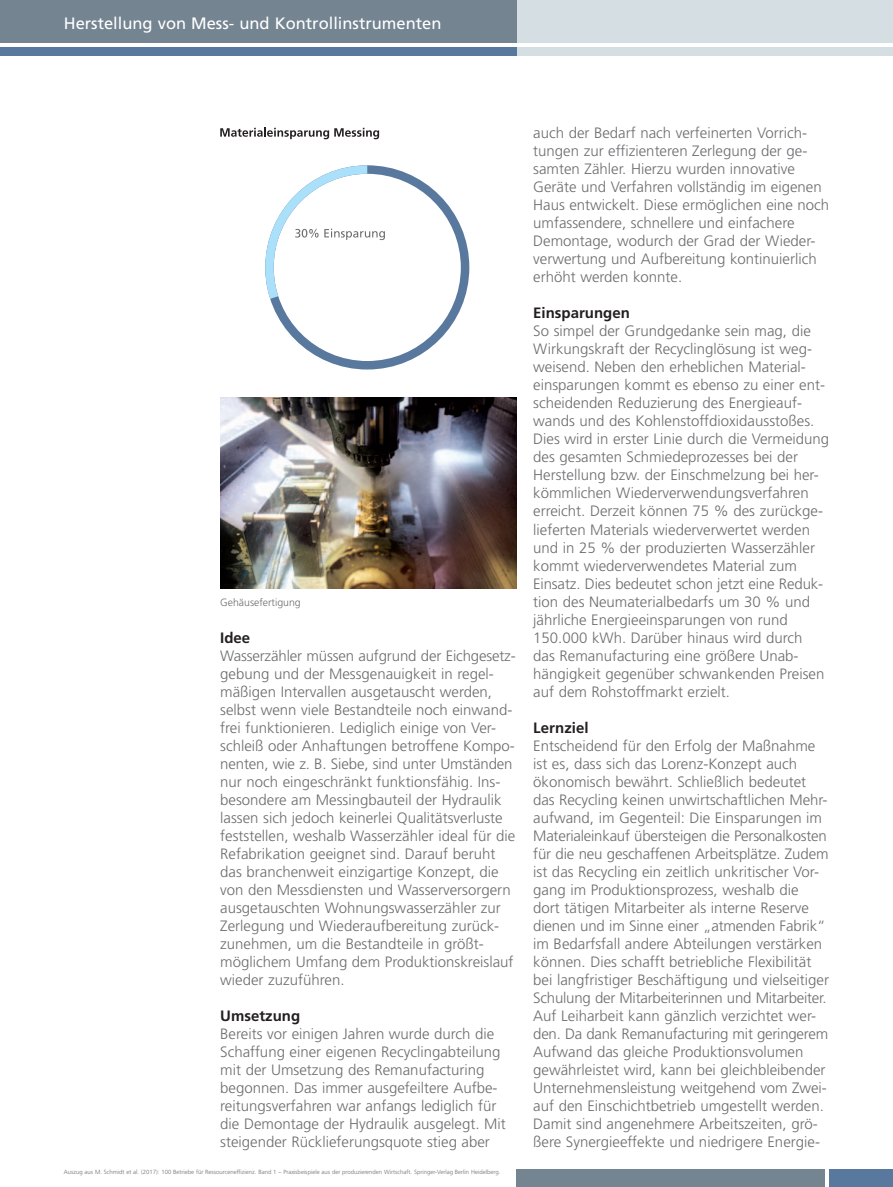
<style>
.page{position:relative;width:893px;height:1187px;background:#fff}
.page>*{position:absolute;margin:0;border:0;box-sizing:border-box;transform-origin:0 0}
.t1{font:16.5px "Frutiger LT Std";color:#fff}
.t2{font:300 15px/18px "Frutiger LT Std";color:#6c6d70}
.t3{font:700 15px "Frutiger LT Std";color:#231f20}
.t4{font:300 10.5px "Frutiger LT Std";color:#6c6d70}
.t5{font:300 6px "Frutiger LT Std";color:#6c6d70}
</style>
<div class="page">
<svg style="left:220px;top:128px;width:159px;height:11px"></svg>
<svg style="left:265px;top:165px;width:204px;height:204px"></svg>
<div style="left:516px;top:0;width:377px;height:43px;background:#d5dee3"></div>
<div style="left:516px;top:47px;width:377px;height:8px;background:#d5dee3"></div>
<div style="left:0;top:0;width:516px;height:43px;background:#748491"></div>
<div style="left:0;top:47px;width:516px;height:8px;background:#59789d"></div>
<div style="left:516px;top:1169px;width:309px;height:17px;background:#748491"></div>
<div style="left:829px;top:1169px;width:64px;height:17px;background:#59789d"></div>
<img style="left:220px;top:398px;width:296px;height:190px">
<p class="t1" style="left:64px;top:14px;width:379px">Herstellung von Mess- und Kontrollinstrumenten</p>
<p class="t4" style="left:220px;top:596px;width:82px">Gehäusefertigung</p>
<p class="t3" style="left:220px;top:628px;width:32px">Idee</p>
<p class="t2" style="left:220px;top:646px;width:297px">Wasserzähler müssen aufgrund der Eichgesetz&shy;gebung und der Messgenauigkeit in regel&shy;mäßigen Intervallen ausgetauscht werden, selbst wenn viele Bestandteile noch einwand&shy;frei funktionieren. Lediglich einige von Ver&shy;schleiß oder Anhaftungen betroffene Kompo&shy;nenten, wie z. B. Siebe, sind unter Umständen nur noch eingeschränkt funktionsfähig. Ins&shy;besondere am Messingbauteil der Hydraulik lassen sich jedoch keinerlei Qualitätsverluste feststellen, weshalb Wasserzähler ideal für die Refabrikation geeignet sind. Darauf beruht das branchenweit einzigartige Konzept, die von den Messdiensten und Wasserversorgern ausgetauschten Wohnungswasserzähler zur Zerlegung und Wiederaufbereitung zurück&shy;zunehmen, um die Bestandteile in größt&shy;möglichem Umfang dem Produktionskreislauf wieder zuzuführen.</p>
<p class="t3" style="left:220px;top:1006px;width:81px">Umsetzung</p>
<p class="t2" style="left:220px;top:1024px;width:287px">Bereits vor einigen Jahren wurde durch die Schaffung einer eigenen Recyclingabteilung mit der Umsetzung des Remanufacturing begonnen. Das immer ausgefeiltere Aufbe&shy;reitungsverfahren war anfangs lediglich für die Demontage der Hydraulik ausgelegt. Mit steigender Rücklieferungsquote stieg aber</p>
<p class="t5" style="left:64px;top:1168px;width:438px">Auszug aus M. Schmidt et al. (2017): 100 Betriebe für Ressourceneffizienz. Band 1 – Praxisbeispiele aus der produzierenden Wirtschaft. Springer-Verlag Berlin Heidelberg.</p>
<p class="t2" style="left:533px;top:124px;width:297px">auch der Bedarf nach verfeinerten Vorrich&shy;tungen zur effizienteren Zerlegung der ge&shy;samten Zähler. Hierzu wurden innovative Geräte und Verfahren vollständig im eigenen Haus entwickelt. Diese ermöglichen eine noch umfassendere, schnellere und einfachere Demontage, wodurch der Grad der Wieder&shy;verwertung und Aufbereitung kontinuierlich erhöht werden konnte.</p>
<p class="t3" style="left:533px;top:304px;width:98px">Einsparungen</p>
<p class="t2" style="left:533px;top:322px;width:297px">So simpel der Grundgedanke sein mag, die Wirkungskraft der Recyclinglösung ist weg&shy;weisend. Neben den erheblichen Material&shy;einsparungen kommt es ebenso zu einer ent&shy;scheidenden Reduzierung des Energieauf&shy;wands und des Kohlenstoffdioxidausstoßes.<br>Dies wird in erster Linie durch die Vermeidung des gesamten Schmiedeprozesses bei der Herstellung bzw. der Einschmelzung bei her&shy;kömmlichen Wiederverwendungsverfahren erreicht. Derzeit können 75 % des zurückge&shy;lieferten Materials wiederverwertet werden und in 25 % der produzierten Wasserzähler kommt wiederverwendetes Material zum Einsatz. Dies bedeutet schon jetzt eine Reduk&shy;tion des Neumaterialbedarfs um 30 % und jährliche Energieeinsparungen von rund 150.000 kWh. Darüber hinaus wird durch<br>das Remanufacturing eine größere Unab&shy;hängigkeit gegenüber schwankenden Preisen auf dem Rohstoffmarkt erzielt.</p>
<p class="t3" style="left:533px;top:718px;width:57px">Lernziel</p>
<p class="t2" style="left:533px;top:736px;width:297px">Entscheidend für den Erfolg der Maßnahme ist es, dass sich das Lorenz-Konzept auch ökonomisch bewährt. Schließlich bedeutet das Recycling keinen unwirtschaftlichen Mehr&shy;aufwand, im Gegenteil: Die Einsparungen im Materialeinkauf übersteigen die Personalkosten für die neu geschaffenen Arbeitsplätze. Zudem ist das Recycling ein zeitlich unkritischer Vor&shy;gang im Produktionsprozess, weshalb die<br>dort tätigen Mitarbeiter als interne Reserve dienen und im Sinne einer „atmenden Fabrik“ im Bedarfsfall andere Abteilungen verstärken können. Dies schafft betriebliche Flexibilität bei langfristiger Beschäftigung und vielseitiger Schulung der Mitarbeiterinnen und Mitarbeiter.<br>Auf Leiharbeit kann gänzlich verzichtet wer&shy;den. Da dank Remanufacturing mit geringerem Aufwand das gleiche Produktionsvolumen gewährleistet wird, kann bei gleichbleibender Unternehmensleistung weitgehend vom Zwei&shy;auf den Einschichtbetrieb umgestellt werden.<br>Damit sind angenehmere Arbeitszeiten, grö&shy;ßere Synergieeffekte und niedrigere Energie-</p>
</div>
